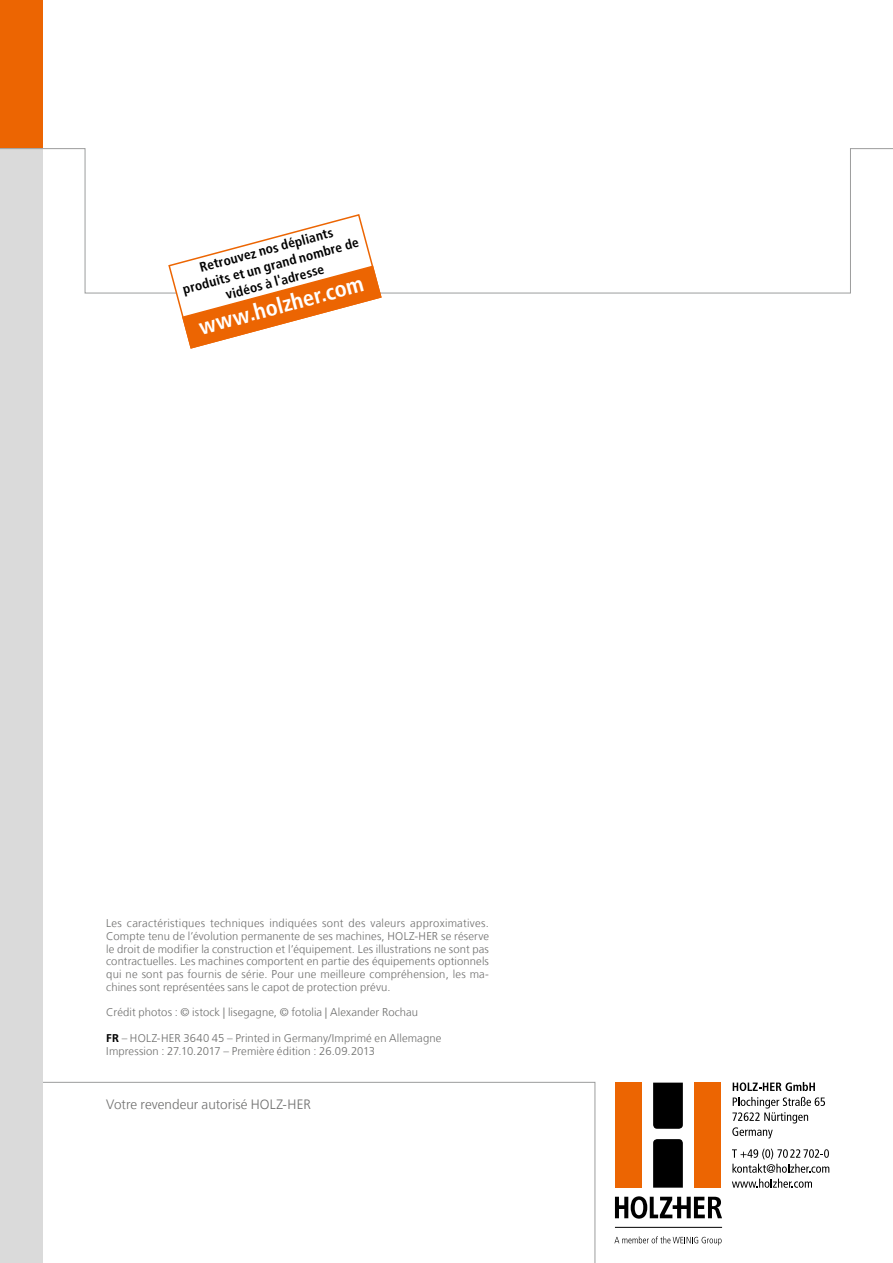
<style>
.page{position:relative;width:893px;height:1263px;background:#fff}
.page>*{position:absolute;margin:0;border:0;box-sizing:border-box;transform-origin:0 0}
.t1{font:700 condensed 22.5px "Frutiger";color:#fff}
.t2{font:700 condensed 13.5px/16.5px "Frutiger";color:#000;text-align:center}
.t3{font:300 13.5px "Frutiger LT Com";color:#6f6f6e}
.t4{font:300 11.25px/12.8px "Frutiger LT Com";letter-spacing:.01em;color:#6f6f6e;text-align:justify}
.s1{font-weight:700;color:#000}
</style>
<div class="page">
<svg style="left:43px;top:1081px;width:553px;height:182px"></svg>
<div style="left:0;top:0;width:43px;height:149px;background:#ec6502"></div>
<div style="left:0;top:149px;width:43px;height:1114px;background:#dadada"></div>
<svg style="left:0;top:148px;width:893px;height:146px"></svg>
<svg style="left:167px;top:213px;width:216px;height:136px"></svg>
<svg style="left:733px;top:1082px;width:82px;height:9px"></svg>
<svg style="left:732px;top:1097px;width:93px;height:41px"></svg>
<svg style="left:732px;top:1149px;width:97px;height:24px"></svg>
<svg style="left:732px;top:1179px;width:80px;height:9px"></svg>
<div style="left:615px;top:1082px;width:26px;height:106px;background:#ec6502"></div>
<div style="left:694px;top:1082px;width:27px;height:106px;background:#ec6502"></div>
<svg style="left:653px;top:1082px;width:30px;height:47px"></svg>
<svg style="left:653px;top:1139px;width:30px;height:49px"></svg>
<svg style="left:615px;top:1196px;width:107px;height:22px"></svg>
<svg style="left:614px;top:1236px;width:108px;height:9px"></svg>
<hr style="left:615px;top:1227px;width:107px;height:1px;background:#000">
<p class="t2" style="left:177px;top:265px;width:183px;rotate:-15deg">Retrouvez nos dépliants produits et un grand nombre de vidéos à l'adresse</p>
<h1 class="t1" style="left:196px;top:314px;width:171px;rotate:-15deg">www.holzher.com</h1>
<p class="t4" style="left:106px;top:917px;width:384px">Les caractéristiques techniques indiquées sont des valeurs approximatives.<br>Compte tenu de l’évolution permanente de ses machines, HOLZ-HER se réserve le droit de modifier la construction et l’équipement. Les illustrations ne sont pas contractuelles. Les machines comportent en partie des équipements optionnels qui ne sont pas fournis de série. Pour une meilleure compréhension, les ma&shy;chines sont représentées sans le capot de protection prévu.</p>
<p class="t4" style="left:106px;top:1006px;width:313px">Crédit photos : © istock | lisegagne, © fotolia | Alexander Rochau</p>
<p class="t4" style="left:106px;top:1032px;width:337px"><span class="s1">FR</span> – HOLZ-HER 3640 45 – Printed in Germany/Imprimé en Allemagne<br>Impression : 27.10.2017 – Première édition : 26.09.2013</p>
<p class="t3" style="left:106px;top:1096px;width:206px">Votre revendeur autorisé HOLZ-HER</p>
</div>
